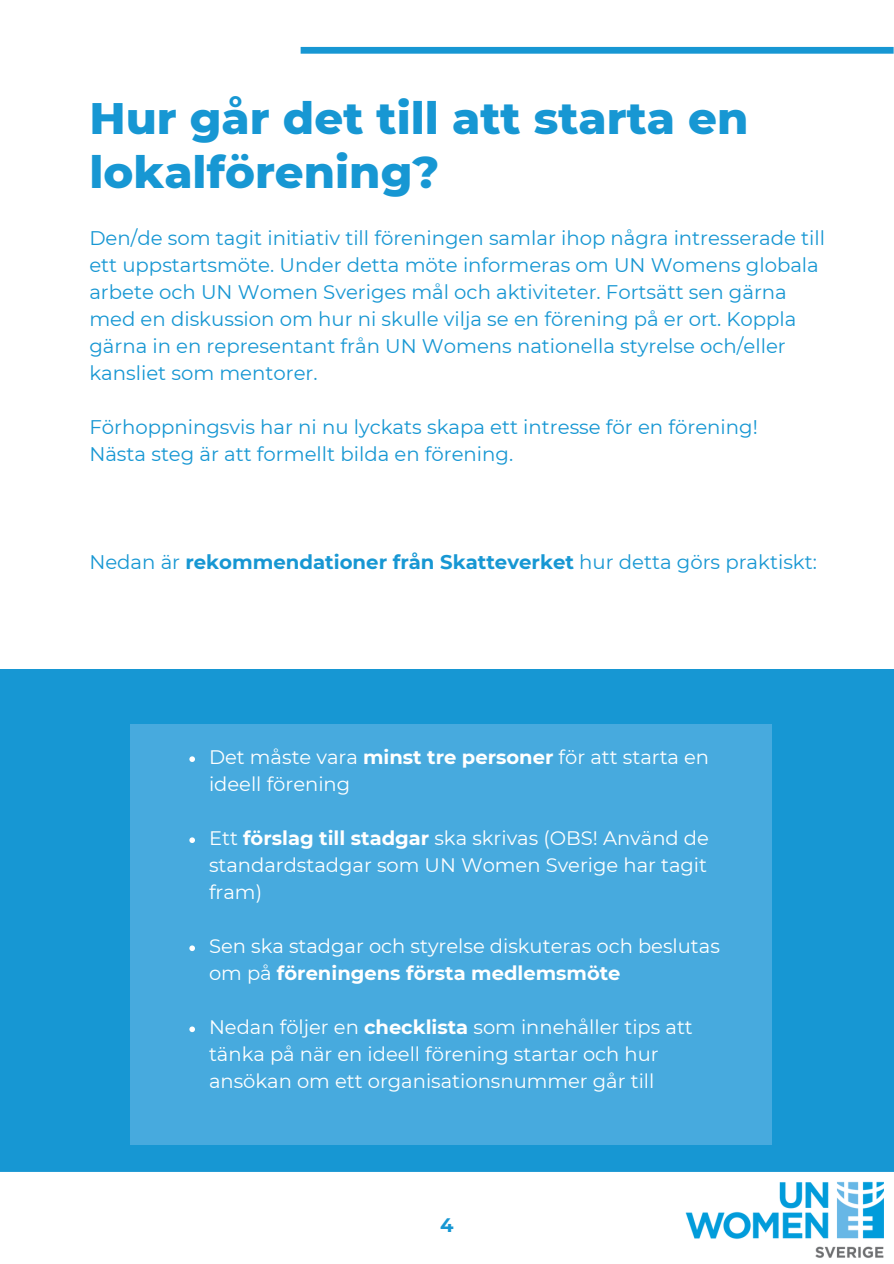
<style>
.page{position:relative;width:894px;height:1264px;background:#fff}
.page>*{position:absolute;margin:0;border:0;box-sizing:border-box;transform-origin:0 0}
.t1{font:800 45px/54px "Montserrat";color:#1797d3}
.t2{font:19.65px/27px "Montserrat";color:#1797d3}
.t3{font:700 19.65px "Montserrat";color:#1797d3}
.t4{font:19.5px/27px "Montserrat";color:#fff}
.t5{font:700 19.5px "Montserrat";color:#1797d3}
.s1{font-weight:400}
.s2{font-weight:700}
.s3{color:#fff}
</style>
<div class="page">
<div style="left:300px;top:47px;width:593px;height:7px;background:#1797d3"></div>
<div style="left:0;top:669px;width:893px;height:594px;background:#1797d3"></div>
<div style="left:130px;top:724px;width:642px;height:420px;background:#47aade"></div>
<svg style="left:189px;top:756px;width:6px;height:6px"></svg>
<svg style="left:189px;top:837px;width:6px;height:6px"></svg>
<svg style="left:189px;top:945px;width:6px;height:6px"></svg>
<svg style="left:189px;top:1026px;width:6px;height:6px"></svg>
<div style="left:0;top:1171px;width:893px;height:92px;background:#fff"></div>
<img style="left:682px;top:1180px;width:201px;height:77px">
<h1 class="t1" style="left:89px;top:91px;width:660px">Hur går det till att starta en lokalförening?</h1>
<h2 class="t2" style="left:89px;top:224px;width:737px">Den/de som tagit initiativ till föreningen samlar ihop några intresserade till ett uppstartsmöte. Under detta möte informeras om UN Womens globala arbete och UN Women Sveriges mål och aktiviteter. Fortsätt sen gärna med en diskussion om hur ni skulle vilja se en förening på er ort. Koppla gärna in en representant från UN Womens nationella styrelse och/eller kansliet som mentorer.</h2>
<h2 class="t2" style="left:89px;top:413px;width:669px">Förhoppningsvis har ni nu lyckats skapa ett intresse för en förening!<br>Nästa steg är att formellt bilda en förening.</h2>
<h2 class="t3" style="left:89px;top:550px;width:729px"><span class="s1">Nedan är</span> rekommendationer från Skatteverket <span class="s1">hur detta görs praktiskt:</span></h2>
<p class="t4" style="left:209px;top:743px;width:501px">Det måste vara <span class="s2">minst tre personer</span> för att starta en ideell förening</p>
<p class="t4" style="left:209px;top:824px;width:501px;text-align:justify">Ett <span class="s2">förslag till stadgar</span> ska skrivas (OBS! Använd de standardstadgar som UN Women Sverige har tagit fram)</p>
<p class="t4" style="left:209px;top:932px;width:512px">Sen ska stadgar och styrelse diskuteras och beslutas om på <span class="s2">föreningens första medlemsmöte</span></p>
<p class="t4" style="left:209px;top:1013px;width:485px">Nedan följer en <span class="s2">checklista</span> som innehåller tips att tänka på när en ideell förening startar och hur ansökan om ett organisationsnummer går till</p>
<p class="t5" style="left:440px;top:1213px;width:25px">4<span class="s3">3</span></p>
</div>
